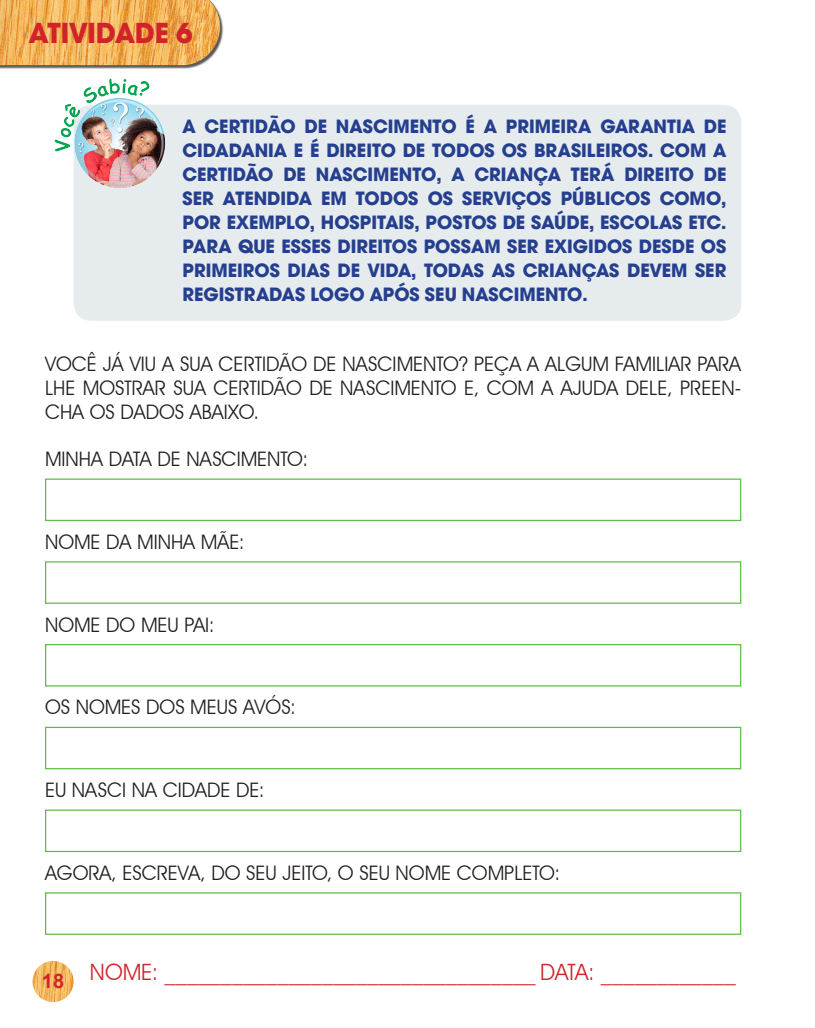
<style>
.page{position:relative;width:815px;height:1028px;background:#fff}
.page>*{position:absolute;margin:0;border:0;box-sizing:border-box;transform-origin:0 0}
.PARAGRAFO{font:700 30px "Avant Garde Md ITC";color:#d1232a}
.t1{font:22.5px "Avant Garde IT Cby BT";color:#d1232a}
.PARAGRAFO-2{font:700 20px/24px "Avant Garde Md ITC";color:#253f8e;text-align:justify}
.PARAGRAFO-3{font:20px/24px "Avant Garde IT Cby BT";color:#231f20;text-align:justify}
.t2{font:700 20px "Arial";color:#d1232a}
</style>
<div class="page">
<img style="left:0;top:0;width:224px;height:69px">
<div style="left:45px;top:478px;width:696px;height:43px;background:#fff;border:1px solid #60bb48"></div>
<div style="left:45px;top:561px;width:696px;height:43px;background:#fff;border:1px solid #60bb48"></div>
<div style="left:45px;top:644px;width:696px;height:42px;background:#fff;border:1px solid #60bb48"></div>
<div style="left:45px;top:726px;width:696px;height:43px;background:#fff;border:1px solid #60bb48"></div>
<div style="left:45px;top:809px;width:696px;height:43px;background:#fff;border:1px solid #60bb48"></div>
<div style="left:45px;top:892px;width:696px;height:42px;background:#fff;border:1px solid #60bb48"></div>
<div style="left:74px;top:105px;width:667px;height:216px;background:#e6ecee;border-radius:18px"></div>
<img style="left:54px;top:78px;width:112px;height:109px">
<img style="left:32px;top:960px;width:42px;height:42px;border-radius:21px">
<p class="PARAGRAFO" style="left:29px;top:15px;width:166px">ATIVIDADE 6</p>
<p class="PARAGRAFO-2" style="left:182px;top:114px;width:545px">A CERTIDÃO DE NASCIMENTO É A PRIMEIRA GARANTIA DE CIDADANIA E É DIREITO DE TODOS OS BRASILEIROS. COM A CERTIDÃO DE NASCIMENTO, A CRIANÇA TERÁ DIREITO DE SER ATENDIDA EM TODOS OS SERVIÇOS PÚBLICOS COMO, POR EXEMPLO, HOSPITAIS, POSTOS DE SAÚDE, ESCOLAS ETC.<br>PARA QUE ESSES DIREITOS POSSAM SER EXIGIDOS DESDE OS PRIMEIROS DIAS DE VIDA, TODAS AS CRIANÇAS DEVEM SER REGISTRADAS LOGO APÓS SEU NASCIMENTO.</p>
<p class="PARAGRAFO-3" style="left:45px;top:351px;width:698px">VOCÊ JÁ VIU A SUA CERTIDÃO DE NASCIMENTO? PEÇA A ALGUM FAMILIAR PARA LHE MOSTRAR SUA CERTIDÃO DE NASCIMENTO E, COM A AJUDA DELE, PREEN-CHA OS DADOS ABAIXO.</p>
<p class="PARAGRAFO-3" style="left:45px;top:447px;width:265px">MINHA DATA DE NASCIMENTO:</p>
<p class="PARAGRAFO-3" style="left:45px;top:529px;width:201px">NOME DA MINHA MÃE:</p>
<p class="PARAGRAFO-3" style="left:45px;top:612px;width:171px">NOME DO MEU PAI:</p>
<p class="PARAGRAFO-3" style="left:45px;top:695px;width:253px">OS NOMES DOS MEUS AVÓS:</p>
<p class="PARAGRAFO-3" style="left:45px;top:777px;width:221px">EU NASCI NA CIDADE DE:</p>
<p class="PARAGRAFO-3" style="left:45px;top:860px;width:517px">AGORA, ESCREVA, DO SEU JEITO, O SEU NOME COMPLETO:</p>
<p class="t2" style="left:42px;top:968px;width:24px">18</p>
<p class="t1" style="left:90px;top:958px;width:647px">NOME: _________________________________ DATA: ____________</p>
</div>
